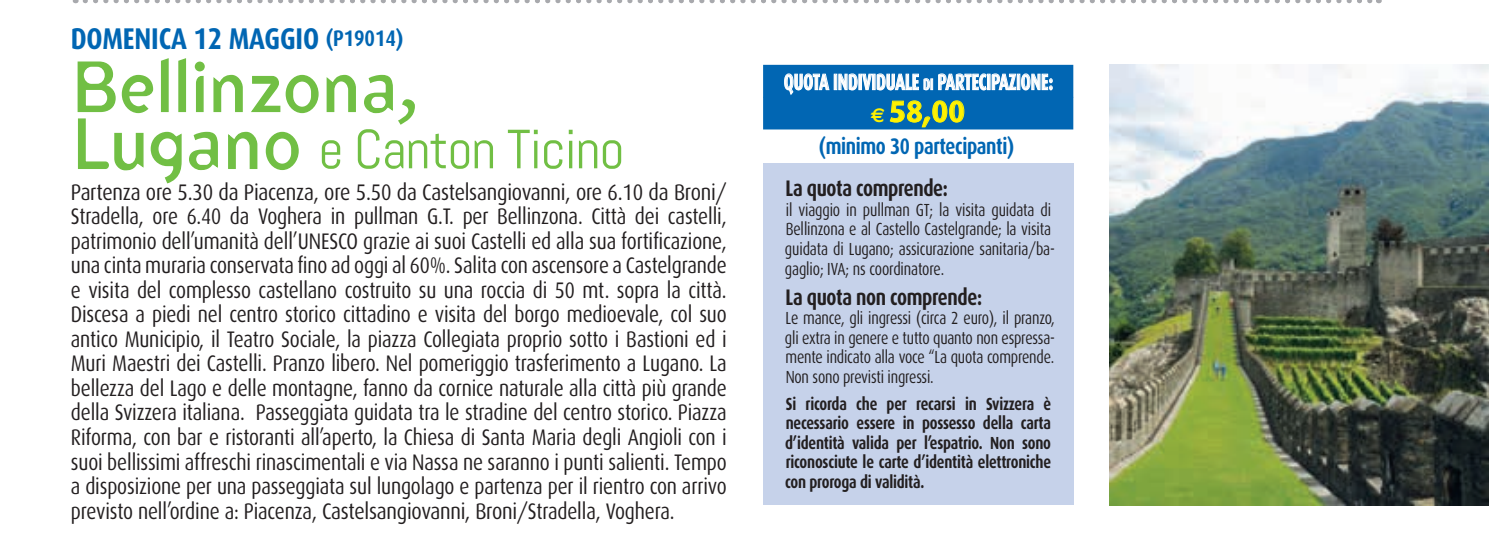
<style>
.page{position:relative;width:1489px;height:540px;background:#fff}
.page>*{position:absolute;margin:0;border:0;box-sizing:border-box;transform-origin:0 0}
.t1{font:300 70px "Blindfish";letter-spacing:-.02em;color:#71bf44}
.t2{font:55px "Abel";letter-spacing:-.02em;color:#71bf44}
.t3{font:700 30px "Dax";letter-spacing:-.01em;color:#0166b3;scale:.86 1}
.t4{font:700 30px "Dax";color:#fff101}
.t5{font:22.5px/24.5px "Dax";letter-spacing:-.015em;color:#231f20;text-align:justify;scale:.88 1}
.t6{font:700 22.5px "Dax";letter-spacing:-.02em;color:#231f20;scale:.8 1}
.t7{font:700 22.5px "Dax";color:#fff;scale:.7 1}
.t8{font:700 22.5px "Dax";letter-spacing:-.02em;color:#0166b3;scale:.8 1}
.t9{font:17.5px/19.5px "Dax";letter-spacing:-.01em;color:#231f20;scale:.8 1}
.t10{font:700 17.5px/19.5px "Dax";letter-spacing:-.015em;color:#231f20;text-align:justify;scale:.8 1}
.s1{font-size:22.5px}
.s2{font-family:"Blindfish";font-weight:300;font-size:70px}
.s3{font-size:15.75px}
.s4{font-family:"Euro Sans";font-size:20px}
</style>
<div class="page">
<svg style="left:326px;top:74px;width:30px;height:39px"></svg>
<svg style="left:364px;top:74px;width:51px;height:51px"></svg>
<svg style="left:77px;top:58px;width:242px;height:126px"></svg>
<svg style="left:85px;top:0;width:1294px;height:3px"></svg>
<img style="left:1109px;top:64px;width:379px;height:441px">
<div style="left:763px;top:163px;width:310px;height:342px;background:#c6d2ea"></div>
<div style="left:763px;top:65px;width:310px;height:32px;background:#0166b3"></div>
<div style="left:763px;top:97px;width:310px;height:32px;background:#0166b3"></div>
<svg style="left:784px;top:73px;width:45px;height:22px"></svg>
<svg style="left:838px;top:73px;width:94px;height:17px"></svg>
<svg style="left:938px;top:73px;width:114px;height:17px"></svg>
<svg style="left:889px;top:100px;width:75px;height:27px"></svg>
<h3 class="t3" style="left:71px;top:21px;width:388px">DOMENICA 12 MAGGIO <span class="s1">(P19014)</span></h3>
<h1 class="t1" style="left:71px;top:44px;width:348px">Bellinzona,</h1>
<h2 class="t2" style="left:71px;top:114px;width:555px"><span class="s2">Lugano</span> e Canton Ticino</h2>
<p class="t5" style="left:71px;top:180px;width:746px">Partenza ore 5.30 da Piacenza, ore 5.50 da Castelsangiovanni, ore 6.10 da Broni/ Stradella, ore 6.40 da Voghera in pullman G.T. per Bellinzona. Città dei castelli, patrimonio dell’umanità dell’UNESCO grazie ai suoi Castelli ed alla sua fortificazione, una cinta muraria conservata fino ad oggi al 60%. Salita con ascensore a Castelgrande e visita del complesso castellano costruito su una roccia di 50 mt. sopra la città.<br>Discesa a piedi nel centro storico cittadino e visita del borgo medioevale, col suo antico Municipio, il Teatro Sociale, la piazza Collegiata proprio sotto i Bastioni ed i Muri Maestri dei Castelli. Pranzo libero. Nel pomeriggio trasferimento a Lugano. La bellezza del Lago e delle montagne, fanno da cornice naturale alla città più grande della Svizzera italiana. Passeggiata guidata tra le stradine del centro storico. Piazza Riforma, con bar e ristoranti all’aperto, la Chiesa di Santa Maria degli Angioli con i suoi bellissimi affreschi rinascimentali e via Nassa ne saranno i punti salienti. Tempo a disposizione per una passeggiata sul lungolago e partenza per il rientro con arrivo previsto nell’ordine a: Piacenza, Castelsangiovanni, Broni/Stradella, Voghera.</p>
<p class="t7" style="left:783px;top:69px;width:386px">QUOTA INDIVIDUALE <span class="s3">di</span> PARTECIPAZIONE:</p>
<h3 class="t4" style="left:870px;top:94px;width:96px"><span class="s4">e</span> 58,00</h3>
<p class="t8" style="left:818px;top:133px;width:246px">(minimo 30 partecipanti)</p>
<p class="t6" style="left:785px;top:176px;width:204px">La quota comprende:</p>
<p class="t9" style="left:785px;top:200px;width:339px">il viaggio in pullman GT; la visita guidata di Bellinzona e al Castello Castelgrande; la visita guidata di Lugano; assicurazione sanitaria/ba&shy;gaglio; IVA; ns coordinatore.</p>
<p class="t6" style="left:785px;top:284px;width:247px">La quota non comprende:</p>
<p class="t9" style="left:785px;top:308px;width:339px;text-align:justify">Le mance, gli ingressi (circa 2 euro), il pranzo, gli extra in genere e tutto quanto non espressa&shy;mente indicato alla voce “La quota comprende.<br>Non sono previsti ingressi.</p>
<p class="t10" style="left:785px;top:394px;width:334px">Si ricorda che per recarsi in Svizzera è necessario essere in possesso della carta d’identità valida per l’espatrio. Non sono riconosciute le carte d’identità elettroniche con proroga di validità.</p>
</div>
